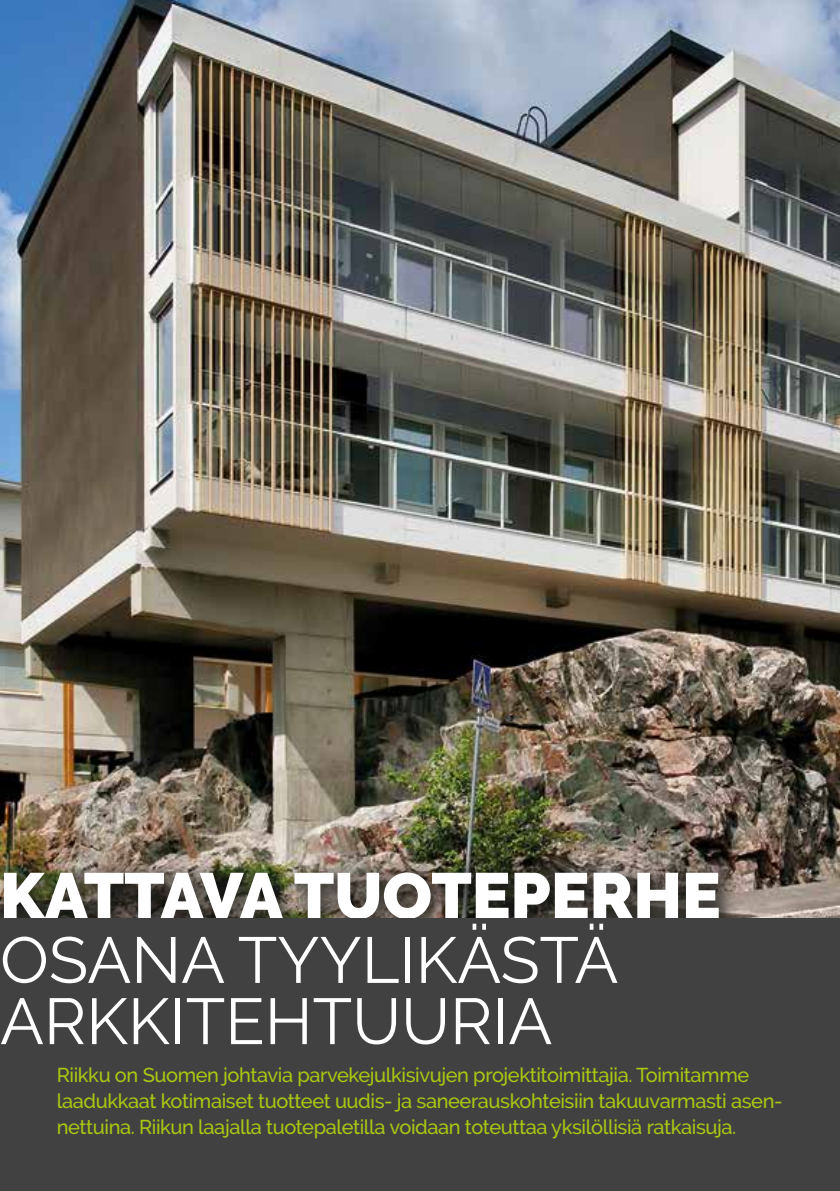
<style>
.page{position:relative;width:840px;height:1191px;background:#fff}
.page>*{position:absolute;margin:0;border:0;box-sizing:border-box;transform-origin:0 0}
.t1{font:64.8px/61.2px "Raleway";color:#fff}
.t2{font:900 64.8px "Raleway";color:#fff}
.t3{font:500 20px/26px "Raleway";letter-spacing:-.02em;color:#aac811}
</style>
<div class="page">
<img style="left:0;top:0;width:839px;height:918px">
<div style="left:0;top:858px;width:741px;height:83px;background:#1d1d1b;opacity:.75"></div>
<div style="left:0;top:918px;width:839px;height:273px;background:#424142"></div>
<h1 class="t2" style="left:0;top:858px;width:721px">KATTAVA TUOTEPERHE</h1>
<h1 class="t1" style="left:0;top:929px;width:619px">OSANA TYYLIKÄSTÄ<br>ARKKITEHTUURIA</h1>
<p class="t3" style="left:57px;top:1062px;width:726px">Riikku on Suomen johtavia parvekejulkisivujen projektitoimittajia. Toimitamme laadukkaat kotimaiset tuotteet uudis- ja saneerauskohteisiin takuuvarmasti asen&shy;nettuina. Riikun laajalla tuotepaletilla voidaan toteuttaa yksilöllisiä ratkaisuja.</p>
</div>
